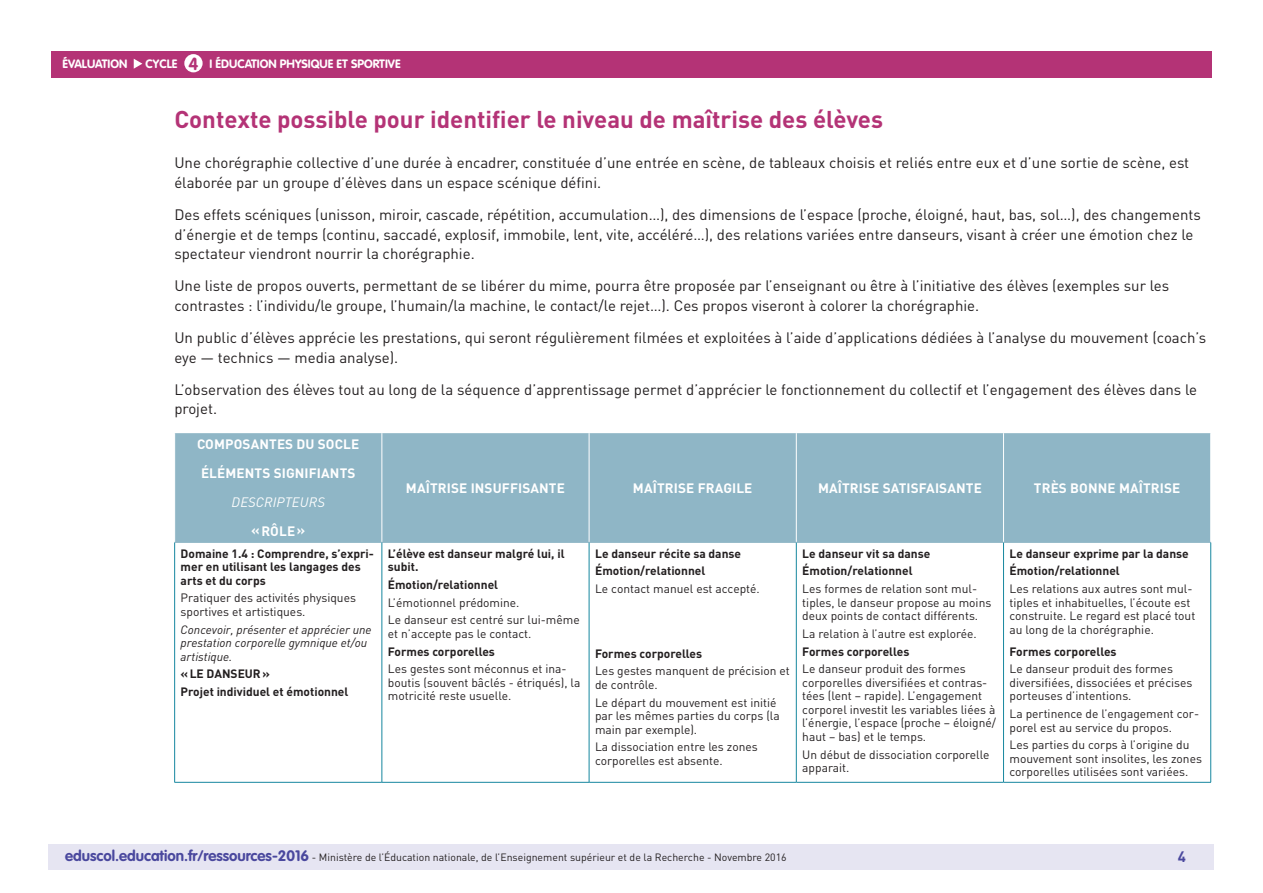
<style>
.page{position:relative;width:1263px;height:893px;background:#fff}
.page>*{position:absolute;margin:0;border:0;box-sizing:border-box;transform-origin:0 0}
._03_Titre_de_niveau{font:700 24px "DIN Pro";color:#b43376}
.t1{font:700 17.25px "VAG Rounded Std";color:#b43376}
._06_Texte_courant{font:15px/19.5px "DIN Pro";color:#231f20}
.t2{font:700 15px "DIN Pro";color:#4a489e}
.Titre_têtière_tablea{font:700 13.5px "DIN Pro";letter-spacing:.01em;color:#fff}
.Titre_têtière_tablea-2{font:italic 13.5px "DIN Pro";letter-spacing:.01em;color:#fff}
.Texte_courant_tablea{font:12px/13.5px "DIN Pro";color:#231f20}
.Texte_gras_noir{font:700 12px/13.5px "DIN Pro";color:#231f20}
.Texte_courant_tablea-2{font:italic 12px/13.5px "DIN Pro";color:#231f20}
.t3{font:700 12px "VAG Rounded Std";color:#fff}
.t4{font:10.5px "DIN Pro";color:#231f20}
.s1{font-family:"VAG Rounded Std";font-weight:700;font-size:15px;color:#4a489e}
</style>
<div class="page">
<div style="left:49px;top:844px;width:1165px;height:26px;background:#e6e5f2"></div>
<div style="left:51px;top:51px;width:1161px;height:27px;background:#b43376"></div>
<svg style="left:134px;top:59px;width:8px;height:10px"></svg>
<div style="left:184px;top:54px;width:19px;height:18px;background:#fff;border-radius:50%"></div>
<div style="left:175px;top:433px;width:1035px;height:109px;background:#8fb6c6"></div>
<hr style="left:382px;top:433px;width:1px;height:109px;background:#fff">
<hr style="left:589px;top:433px;width:1px;height:109px;background:#fff">
<hr style="left:796px;top:433px;width:1px;height:109px;background:#fff">
<hr style="left:1003px;top:433px;width:1px;height:109px;background:#fff">
<hr style="left:174px;top:542px;width:208px;height:1px;background:#8fb6c6">
<hr style="left:382px;top:542px;width:207px;height:1px;background:#8fb6c6">
<hr style="left:589px;top:542px;width:207px;height:1px;background:#8fb6c6">
<hr style="left:796px;top:542px;width:207px;height:1px;background:#8fb6c6">
<hr style="left:1003px;top:542px;width:208px;height:1px;background:#8fb6c6">
<hr style="left:174px;top:543px;width:1px;height:239px;background:#16879f">
<hr style="left:382px;top:543px;width:1px;height:239px;background:#16879f">
<hr style="left:589px;top:543px;width:1px;height:239px;background:#16879f">
<hr style="left:796px;top:543px;width:1px;height:239px;background:#16879f">
<hr style="left:1003px;top:543px;width:1px;height:239px;background:#16879f">
<hr style="left:1210px;top:543px;width:1px;height:239px;background:#16879f">
<hr style="left:174px;top:782px;width:208px;height:1px;background:#16879f">
<hr style="left:382px;top:782px;width:207px;height:1px;background:#16879f">
<hr style="left:589px;top:782px;width:207px;height:1px;background:#16879f">
<hr style="left:796px;top:782px;width:207px;height:1px;background:#16879f">
<hr style="left:1003px;top:782px;width:208px;height:1px;background:#16879f">
<p class="t3" style="left:63px;top:57px;width:66px">ÉVALUATION</p>
<p class="t3" style="left:146px;top:57px;width:33px">CYCLE</p>
<p class="t3" style="left:210px;top:57px;width:193px">I ÉDUCATION PHYSIQUE ET SPORTIVE</p>
<h2 class="t1" style="left:189px;top:53px;width:11px">4</h2>
<p class="_03_Titre_de_niveau" style="left:174px;top:103px;width:710px">Contexte possible pour identifier le niveau de maîtrise des élèves</p>
<p class="_06_Texte_courant" style="left:174px;top:153px;width:1016px">Une chorégraphie collective d’une durée à encadrer, constituée d’une entrée en scène, de tableaux choisis et reliés entre eux et d’une sortie de scène, est élaborée par un groupe d’élèves dans un espace scénique défini.</p>
<p class="_06_Texte_courant" style="left:174px;top:205px;width:1028px">Des effets scéniques (unisson, miroir, cascade, répétition, accumulation…), des dimensions de l’espace (proche, éloigné, haut, bas, sol…), des changements d’énergie et de temps (continu, saccadé, explosif, immobile, lent, vite, accéléré…), des relations variées entre danseurs, visant à créer une émotion chez le spectateur viendront nourrir la chorégraphie.</p>
<p class="_06_Texte_courant" style="left:174px;top:276px;width:996px">Une liste de propos ouverts, permettant de se libérer du mime, pourra être proposée par l’enseignant ou être à l’initiative des élèves (exemples sur les contrastes : l’individu/le groupe, l’humain/la machine, le contact/le rejet…). Ces propos viseront à colorer la chorégraphie.</p>
<p class="_06_Texte_courant" style="left:174px;top:328px;width:1033px">Un public d’élèves apprécie les prestations, qui seront régulièrement filmées et exploitées à l’aide d’applications dédiées à l’analyse du mouvement (coach’s eye — technics — media analyse).</p>
<p class="_06_Texte_courant" style="left:174px;top:379px;width:1024px">L’observation des élèves tout au long de la séquence d’apprentissage permet d’apprécier le fonctionnement du collectif et l’engagement des élèves dans le projet.</p>
<p class="Titre_têtière_tablea" style="left:197px;top:436px;width:164px">COMPOSANTES DU SOCLE</p>
<p class="Titre_têtière_tablea" style="left:201px;top:465px;width:156px">ÉLÉMENTS SIGNIFIANTS</p>
<p class="Titre_têtière_tablea-2" style="left:232px;top:494px;width:95px">DESCRIPTEURS</p>
<p class="Titre_têtière_tablea" style="left:251px;top:523px;width:56px">«RÔLE»</p>
<p class="Titre_têtière_tablea" style="left:406px;top:479px;width:161px">MAÎTRISE INSUFFISANTE</p>
<p class="Titre_têtière_tablea" style="left:633px;top:479px;width:121px">MAÎTRISE FRAGILE</p>
<p class="Titre_têtière_tablea" style="left:818px;top:479px;width:165px">MAÎTRISE SATISFAISANTE</p>
<p class="Titre_têtière_tablea" style="left:1034px;top:479px;width:148px">TRÈS BONNE MAÎTRISE</p>
<p class="Texte_gras_noir" style="left:181px;top:546px;width:195px">Domaine 1.4 : Comprendre, s’expri&shy;mer en utilisant les langages des arts et du corps</p>
<p class="Texte_courant_tablea" style="left:181px;top:591px;width:177px">Pratiquer des activités physiques sportives et artistiques.</p>
<p class="Texte_courant_tablea-2" style="left:181px;top:622px;width:193px">Concevoir, présenter et apprécier une prestation corporelle gymnique et/ou artistique.</p>
<p class="Texte_gras_noir" style="left:181px;top:667px;width:91px">«LE DANSEUR»</p>
<p class="Texte_gras_noir" style="left:181px;top:685px;width:169px">Projet individuel et émotionnel</p>
<p class="Texte_gras_noir" style="left:388px;top:546px;width:178px">L’élève est danseur malgré lui, il subit.</p>
<p class="Texte_gras_noir" style="left:388px;top:577px;width:112px">Émotion/relationnel</p>
<p class="Texte_courant_tablea" style="left:388px;top:595px;width:133px">L’émotionnel prédomine.</p>
<p class="Texte_courant_tablea" style="left:388px;top:613px;width:193px">Le danseur est centré sur lui-même et n’accepte pas le contact.</p>
<p class="Texte_gras_noir" style="left:388px;top:644px;width:109px">Formes corporelles</p>
<p class="Texte_courant_tablea" style="left:388px;top:662px;width:194px">Les gestes sont méconnus et ina&shy;boutis (souvent bâclés - étriqués), la motricité reste usuelle.</p>
<p class="Texte_gras_noir" style="left:595px;top:546px;width:148px">Le danseur récite sa danse</p>
<p class="Texte_gras_noir" style="left:595px;top:564px;width:112px">Émotion/relationnel</p>
<p class="Texte_courant_tablea" style="left:595px;top:582px;width:166px">Le contact manuel est accepté.</p>
<p class="Texte_gras_noir" style="left:595px;top:646px;width:109px">Formes corporelles</p>
<p class="Texte_courant_tablea" style="left:595px;top:664px;width:196px">Les gestes manquent de précision et de contrôle.</p>
<p class="Texte_courant_tablea" style="left:595px;top:695px;width:186px">Le départ du mouvement est initié par les mêmes parties du corps (la main par exemple).</p>
<p class="Texte_courant_tablea" style="left:595px;top:740px;width:164px">La dissociation entre les zones corporelles est absente.</p>
<p class="Texte_gras_noir" style="left:802px;top:546px;width:130px">Le danseur vit sa danse</p>
<p class="Texte_gras_noir" style="left:802px;top:564px;width:112px">Émotion/relationnel</p>
<p class="Texte_courant_tablea" style="left:802px;top:582px;width:191px">Les formes de relation sont mul&shy;tiples, le danseur propose au moins deux points de contact différents.</p>
<p class="Texte_courant_tablea" style="left:802px;top:626px;width:176px">La relation à l’autre est explorée.</p>
<p class="Texte_gras_noir" style="left:802px;top:644px;width:109px">Formes corporelles</p>
<p class="Texte_courant_tablea" style="left:802px;top:662px;width:195px">Le danseur produit des formes corporelles diversifiées et contras&shy;tées (lent – rapide). L’engagement corporel investit les variables liées à l’énergie, l’espace (proche – éloigné/ haut – bas) et le temps.</p>
<p class="Texte_courant_tablea" style="left:802px;top:747px;width:189px">Un début de dissociation corporelle apparait.</p>
<p class="Texte_gras_noir" style="left:1009px;top:546px;width:181px">Le danseur exprime par la danse</p>
<p class="Texte_gras_noir" style="left:1009px;top:564px;width:112px">Émotion/relationnel</p>
<p class="Texte_courant_tablea" style="left:1009px;top:582px;width:187px">Les relations aux autres sont mul&shy;tiples et inhabituelles, l’écoute est construite. Le regard est placé tout au long de la chorégraphie.</p>
<p class="Texte_gras_noir" style="left:1009px;top:644px;width:109px">Formes corporelles</p>
<p class="Texte_courant_tablea" style="left:1009px;top:662px;width:184px">Le danseur produit des formes diversifiées, dissociées et précises porteuses d’intentions.</p>
<p class="Texte_courant_tablea" style="left:1009px;top:707px;width:191px">La pertinence de l’engagement cor&shy;porel est au service du propos.</p>
<p class="Texte_courant_tablea" style="left:1009px;top:738px;width:194px">Les parties du corps à l’origine du mouvement sont insolites, les zones corporelles utilisées sont variées.</p>
<p class="t4" style="left:65px;top:850px;width:723px"><span class="s1">eduscol.education.fr/ressources-2016</span> - Ministère de l’Éducation nationale, de l’Enseignement supérieur et de la Recherche - Novembre 2016</p>
<p class="t2" style="left:1178px;top:846px;width:10px">4</p>
</div>
